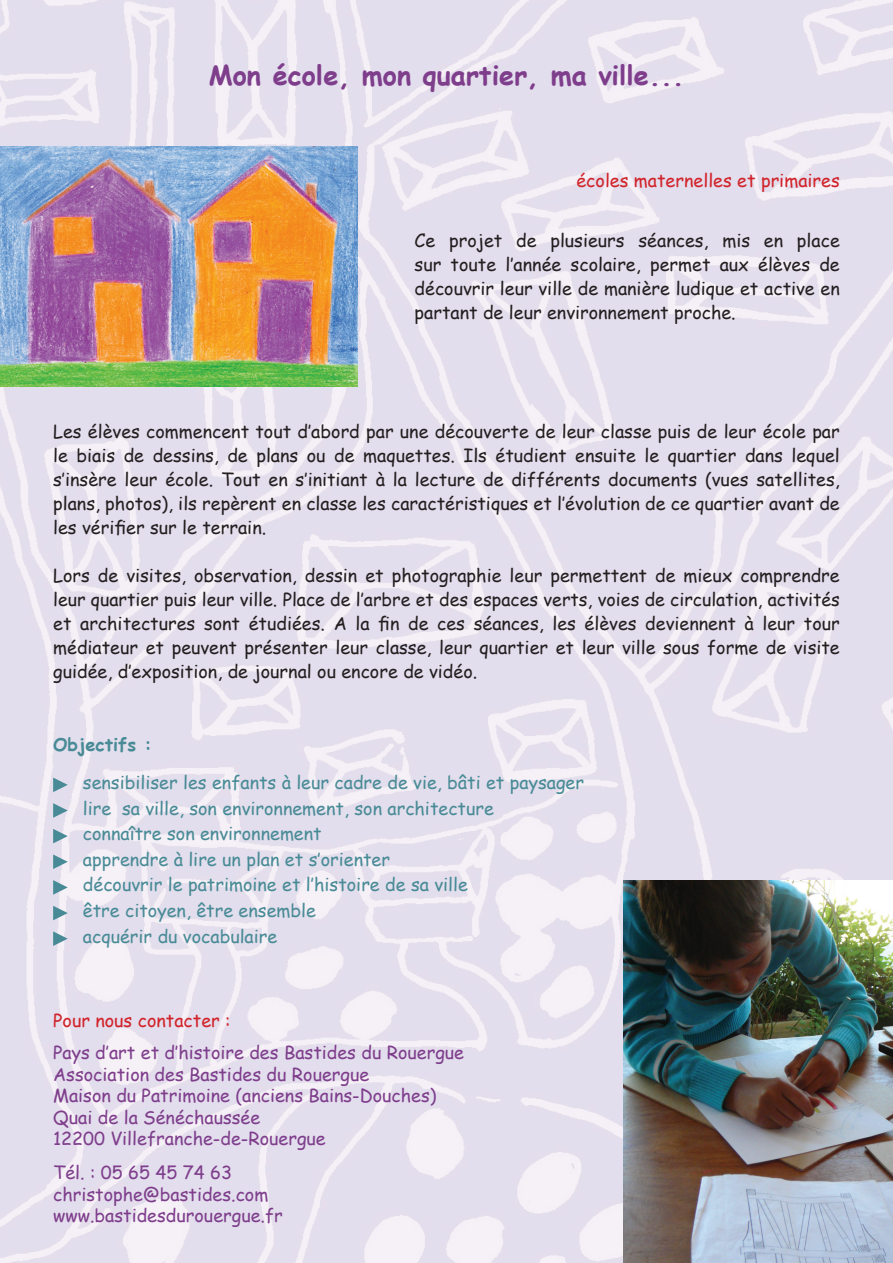
<style>
.page{position:relative;width:893px;height:1263px;background:#fff}
.page>*{position:absolute;margin:0;border:0;box-sizing:border-box;transform-origin:0 0}
.t1{font:700 27px "Comic Sans MS";color:#7e3e8c}
.t2{font:18px/24px "Comic Sans MS";color:#231f20;text-align:justify}
.t3{font:18px/25.5px "Comic Sans MS";color:#488b96}
.t4{font:18px/21.6px "Comic Sans MS";color:#7e3e8c}
.t5{font:18px "Comic Sans MS";color:#d1232a}
.t6{font:700 18px "Comic Sans MS";color:#488b96}
</style>
<div class="page">
<img style="left:0;top:0;width:893px;height:1263px">
<img style="left:623px;top:880px;width:270px;height:382px">
<img style="left:0;top:147px;width:357px;height:240px">
<svg style="left:53px;top:777px;width:15px;height:15px"></svg>
<svg style="left:53px;top:803px;width:15px;height:15px"></svg>
<svg style="left:53px;top:854px;width:15px;height:15px"></svg>
<svg style="left:53px;top:829px;width:15px;height:14px"></svg>
<svg style="left:53px;top:880px;width:15px;height:15px"></svg>
<svg style="left:53px;top:906px;width:15px;height:14px"></svg>
<svg style="left:53px;top:931px;width:15px;height:15px"></svg>
<h1 class="t1" style="left:209px;top:55px;width:477px">Mon école, mon quartier, ma ville...</h1>
<p class="t5" style="left:576px;top:167px;width:265px">écoles maternelles et primaires</p>
<p class="t2" style="left:415px;top:228px;width:427px">Ce projet de plusieurs séances, mis en place sur toute l’année scolaire, permet aux élèves de découvrir leur ville de manière ludique et active en partant de leur environnement proche.</p>
<p class="t2" style="left:53px;top:418px;width:788px">Les élèves commencent tout d’abord par une découverte de leur classe puis de leur école par le biais de dessins, de plans ou de maquettes. Ils étudient ensuite le quartier dans lequel s’insère leur école. Tout en s’initiant à la lecture de différents documents (vues satellites, plans, photos), ils repèrent en classe les caractéristiques et l’évolution de ce quartier avant de les vérifier sur le terrain.</p>
<p class="t2" style="left:53px;top:562px;width:788px">Lors de visites, observation, dessin et photographie leur permettent de mieux comprendre leur quartier puis leur ville. Place de l’arbre et des espaces verts, voies de circulation, activités et architectures sont étudiées. A la fin de ces séances, les élèves deviennent à leur tour médiateur et peuvent présenter leur classe, leur quartier et leur ville sous forme de visite guidée, d’exposition, de journal ou encore de vidéo.</p>
<p class="t6" style="left:53px;top:731px;width:100px">Objectifs :</p>
<p class="t3" style="left:83px;top:769px;width:503px">sensibiliser les enfants à leur cadre de vie, bâti et paysager lire sa ville, son environnement, son architecture<br>connaître son environnement<br>apprendre à lire un plan et s’orienter<br>découvrir le patrimoine et l’histoire de sa ville<br>être citoyen, être ensemble<br>acquérir du vocabulaire</p>
<p class="t5" style="left:53px;top:1007px;width:179px">Pour nous contacter :</p>
<p class="t4" style="left:53px;top:1041px;width:412px">Pays d’art et d’histoire des Bastides du Rouergue Association des Bastides du Rouergue<br>Maison du Patrimoine (anciens Bains-Douches)<br>Quai de la Sénéchaussée<br>12200 Villefranche-de-Rouergue</p>
<p class="t4" style="left:53px;top:1161px;width:231px">Tél. : 05 65 45 74 63 christophe@bastides.com www.bastidesdurouergue.fr</p>
</div>
